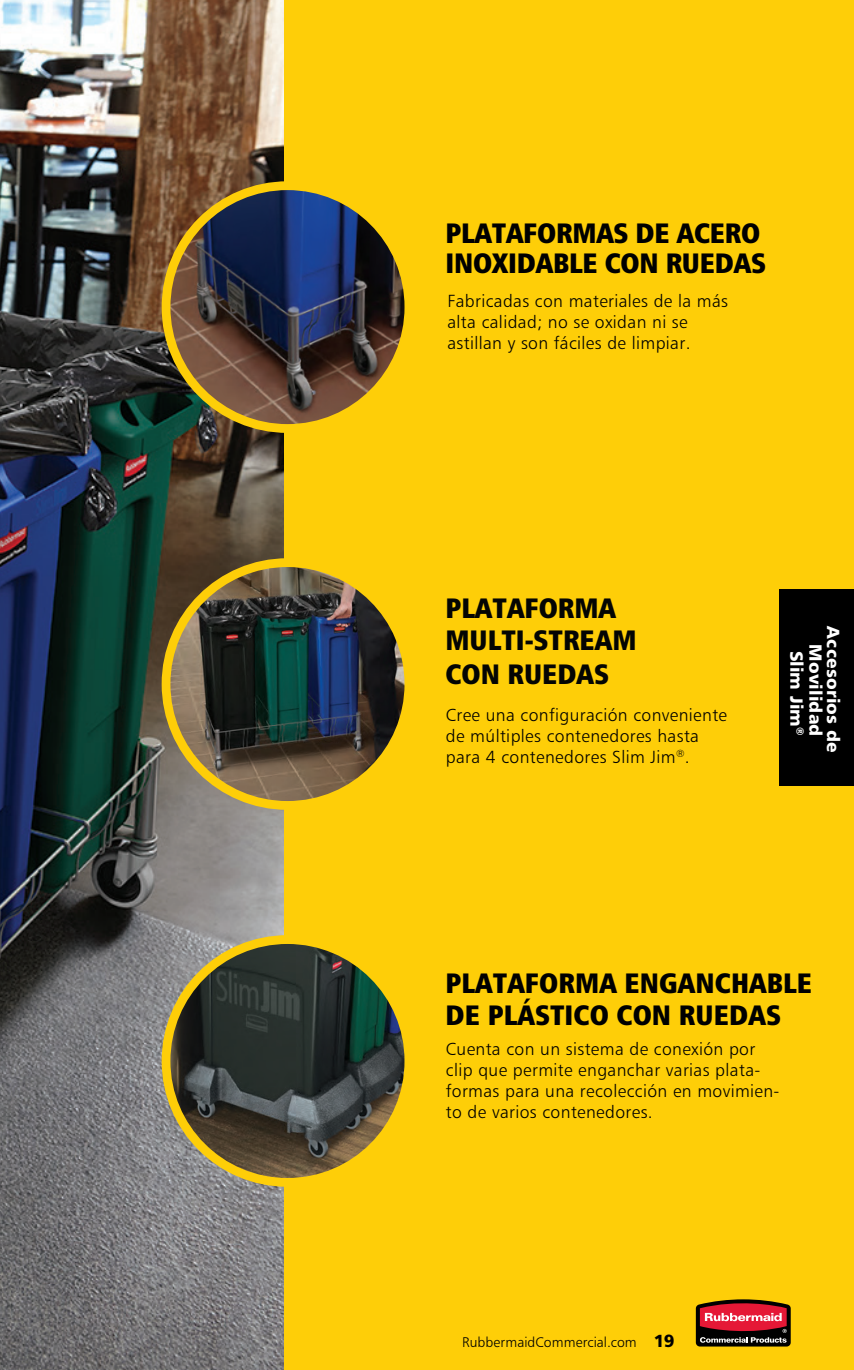
<style>
.page{position:relative;width:854px;height:1370px;background:#fff}
.page>*{position:absolute;margin:0;border:0;box-sizing:border-box;transform-origin:0 0}
.t1{font:28.18px "Humanist 777 BT Extra Black Cond B";color:#000}
.t2{font:28.18px/33.8px "Humanist 777 BT Extra Black Cond B";color:#040503}
.t3{font:17.5px/21px "Humanist 777 BT Light B";letter-spacing:.02em;color:#000}
.t4{font:17.5px "Humanist 777 BT Black B";letter-spacing:.015em;color:#fff}
.t5{font:14px "Humanist 777 BT Light B";letter-spacing:.005em;color:#000}
.s1{font-family:"Humanist 777 BT Black B";font-size:17.5px}
</style>
<div class="page">
<img style="left:0;top:0;width:284px;height:1369px">
<div style="left:284px;top:0;width:569px;height:1369px;background:#fece08"></div>
<img style="left:166px;top:186px;width:243px;height:242px;border-radius:121px">
<div style="left:162px;top:181px;width:251px;height:252px;border:9px solid #fece08;border-radius:50%"></div>
<img style="left:166px;top:939px;width:243px;height:243px;border-radius:121px">
<div style="left:162px;top:935px;width:251px;height:251px;border:9px solid #fece08;border-radius:50%"></div>
<img style="left:166px;top:562px;width:243px;height:243px;border-radius:121px">
<div style="left:162px;top:558px;width:251px;height:251px;border:9px solid #fece08;border-radius:50%"></div>
<div style="left:779px;top:589px;width:74px;height:197px;background:#000"></div>
<svg style="left:695px;top:1299px;width:95px;height:47px;background:#8b3535"></svg>
<h1 class="t1" style="left:445px;top:215px;width:316px">PLATAFORMAS DE ACERO</h1>
<h1 class="t1" style="left:445px;top:244px;width:322px">INOXIDABLE CON RUEDAS</h1>
<p class="t3" style="left:447px;top:290px;width:282px">Fabricadas con materiales de la más alta calidad; no se oxidan ni se astillan y son fáciles de limpiar.</p>
<h1 class="t2" style="left:445px;top:591px;width:172px">PLATAFORMA</h1>
<h1 class="t2" style="left:445px;top:622px;width:192px">MULTI-STREAM<br>CON RUEDAS</h1>
<p class="t3" style="left:445px;top:704px;width:283px">Cree una configuración conveniente de múltiples contenedores hasta para 4 contenedores Slim Jim<sup>®</sup>.</p>
<p class="t4" style="left:844px;top:626px;width:128px;rotate:90deg">Accesorios de</p>
<p class="t4" style="left:826px;top:644px;width:94px;rotate:90deg">Movilidad</p>
<p class="t4" style="left:807px;top:650px;width:86px;rotate:90deg">Slim Jim<sup>®</sup></p>
<h1 class="t1" style="left:445px;top:965px;width:368px">PLATAFORMA ENGANCHABLE</h1>
<h1 class="t1" style="left:445px;top:996px;width:337px">DE PLÁSTICO CON RUEDAS</h1>
<p class="t3" style="left:445px;top:1037px;width:335px">Cuenta con un sistema de conexión por clip que permite enganchar varias plata&shy;formas para una recolección en movimien&shy;to de varios contenedores.</p>
<p class="t5" style="left:462px;top:1332px;width:214px">RubbermaidCommercial.com <span class="s1">19</span></p>
</div>
